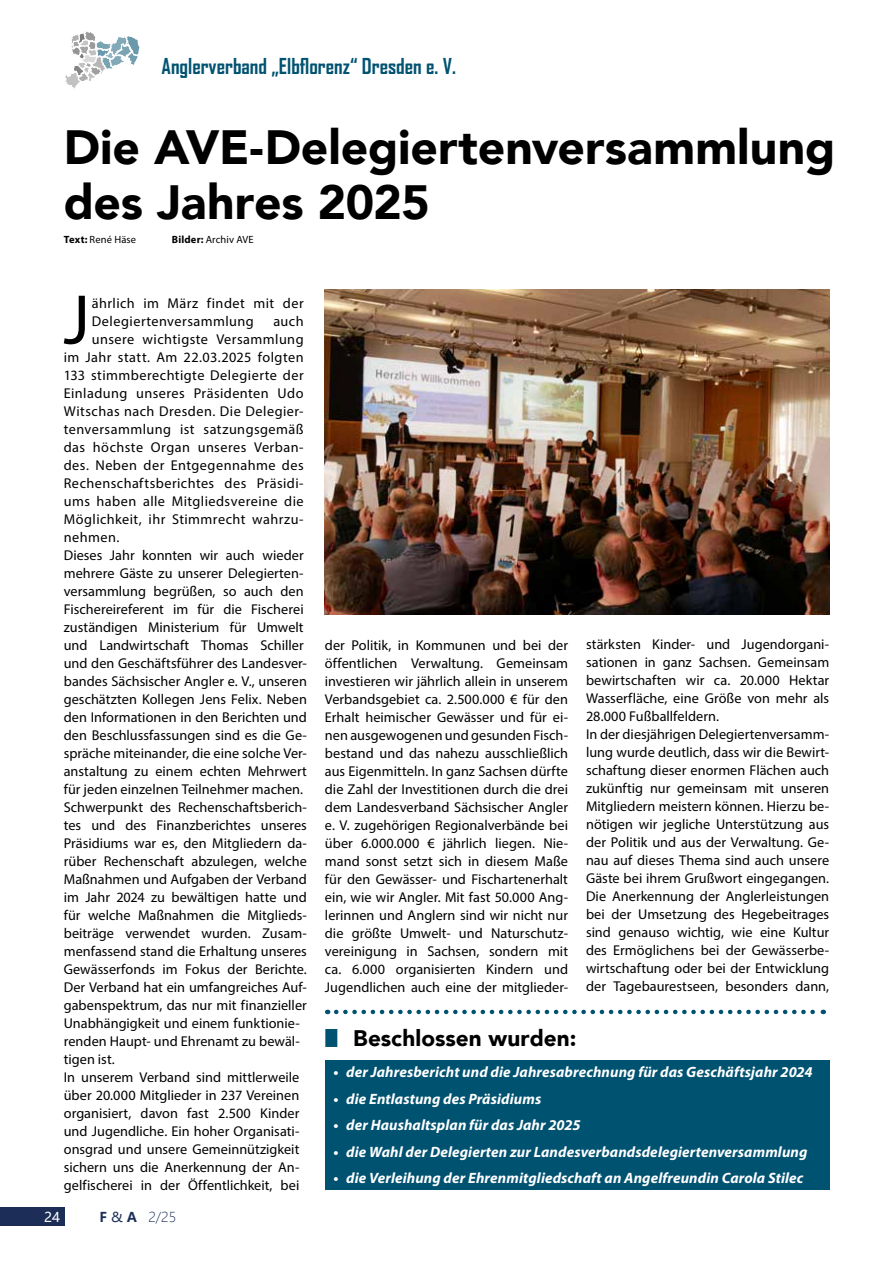
<style>
.page{position:relative;width:893px;height:1263px;background:#fff}
.page>*{position:absolute;margin:0;border:0;box-sizing:border-box;transform-origin:0 0}
.t1{font:70.95px "Myriad Pro";color:#000}
.t2{font:900 48px/55.5px "Avenir LT Com";letter-spacing:-.005em;color:#000}
.t3{font:900 22.5px "Avenir LT Com";letter-spacing:.005em;color:#000}
.t4{font:700 21px "Agency FB";color:#005271}
.t5{font:italic 700 15px "Myriad Pro";letter-spacing:.01em;color:#fff}
.t6{font:14.25px/18px "Myriad Pro";letter-spacing:.005em;color:#000;text-align:justify}
.t7{font:14.25px "Myriad Pro";letter-spacing:.03em;color:#000}
.t8{font:14.25px/18px "Myriad Pro";letter-spacing:.035em;color:#000}
.t9{font:300 13.5px "Microsoft Ya Hei";color:#1c2e57}
.t10{font:13.5px "Microsoft Ya Hei";color:#fff}
.t11{font:10.5px "Myriad Pro";letter-spacing:.015em;color:#000}
.s1{font-weight:700}
.s2{font-weight:400}
</style>
<div class="page">
<div style="left:0;top:1208px;width:64px;height:18px;background:#1c2e57"></div>
<svg style="left:65px;top:32px;width:75px;height:57px"></svg>
<div style="left:325px;top:1029px;width:12px;height:18px;background:#005271"></div>
<div style="left:325px;top:1060px;width:504px;height:130px;background:#005271"></div>
<img style="left:325px;top:290px;width:504px;height:325px">
<svg style="left:336px;top:1010px;width:488px;height:4px"></svg>
<h3 class="t4" style="left:162px;top:53px;width:296px">Anglerverband „Elbflorenz“ Dresden e. V.</h3>
<h2 class="t2" style="left:64px;top:119px;width:773px">Die AVE-Delegiertenversammlung des Jahres 2025</h2>
<p class="t11" style="left:64px;top:233px;width:74px"><span class="s1">Text:</span> René Häse</p>
<p class="t11" style="left:172px;top:233px;width:83px"><span class="s1">Bilder:</span> Archiv AVE</p>
<h1 class="t1" style="left:63px;top:276px;width:28px">J</h1>
<p class="t8" style="left:92px;top:294px;width:213px">ährlich im März findet mit der<br>Delegiertenversammlung</p>
<p class="t6" style="left:273px;top:312px;width:32px">auch</p>
<p class="t7" style="left:92px;top:330px;width:213px">unsere wichtigste Versammlung</p>
<p class="t7" style="left:64px;top:348px;width:241px">im Jahr statt. Am 22.03.2025 folgten</p>
<p class="t7" style="left:64px;top:366px;width:241px">133 stimmberechtigte Delegierte der</p>
<p class="t7" style="left:64px;top:384px;width:241px">Einladung unseres Präsidenten Udo</p>
<p class="t8" style="left:64px;top:402px;width:241px">Witschas nach Dresden. Die Delegier-</p>
<p class="t7" style="left:64px;top:420px;width:241px">tenversammlung ist satzungsgemäß</p>
<p class="t7" style="left:64px;top:438px;width:241px">das höchste Organ unseres Verban-</p>
<p class="t8" style="left:64px;top:456px;width:241px">des. Neben der Entgegennahme des</p>
<p class="t7" style="left:64px;top:474px;width:241px">Rechenschaftsberichtes des Präsidi-</p>
<p class="t7" style="left:64px;top:492px;width:241px">ums haben alle Mitgliedsvereine die</p>
<p class="t7" style="left:64px;top:510px;width:241px">Möglichkeit, ihr Stimmrecht wahrzu-</p>
<p class="t6" style="left:64px;top:528px;width:57px">nehmen.</p>
<p class="t6" style="left:64px;top:546px;width:241px">Dieses Jahr konnten wir auch wieder</p>
<p class="t6" style="left:64px;top:564px;width:241px">mehrere Gäste zu unserer Delegierten-</p>
<p class="t6" style="left:64px;top:582px;width:241px">versammlung begrüßen, so auch den</p>
<p class="t6" style="left:64px;top:600px;width:241px">Fischereireferent im für die Fischerei</p>
<p class="t6" style="left:64px;top:618px;width:241px">zuständigen Ministerium für Umwelt</p>
<p class="t6" style="left:64px;top:636px;width:241px">und Landwirtschaft Thomas Schiller</p>
<p class="t6" style="left:64px;top:654px;width:245px">und den Geschäftsführer des Landesver-</p>
<p class="t6" style="left:64px;top:672px;width:245px">bandes Sächsischer Angler e. V., unseren</p>
<p class="t6" style="left:64px;top:690px;width:245px">geschätzten Kollegen Jens Felix. Neben</p>
<p class="t6" style="left:64px;top:708px;width:245px">den Informationen in den Berichten und</p>
<p class="t6" style="left:64px;top:726px;width:245px">den Beschlussfassungen sind es die Ge-</p>
<p class="t6" style="left:64px;top:744px;width:245px">spräche miteinander, die eine solche Ver-</p>
<p class="t6" style="left:64px;top:762px;width:245px">anstaltung zu einem echten Mehrwert</p>
<p class="t6" style="left:64px;top:779px;width:241px">für jeden einzelnen Teilnehmer machen.</p>
<p class="t6" style="left:64px;top:797px;width:245px">Schwerpunkt des Rechenschaftsberich-</p>
<p class="t6" style="left:64px;top:815px;width:245px">tes und des Finanzberichtes unseres</p>
<p class="t6" style="left:64px;top:833px;width:245px">Präsidiums war es, den Mitgliedern da-</p>
<p class="t6" style="left:64px;top:851px;width:245px">rüber Rechenschaft abzulegen, welche</p>
<p class="t6" style="left:64px;top:869px;width:245px">Maßnahmen und Aufgaben der Verband</p>
<p class="t6" style="left:64px;top:887px;width:245px">im Jahr 2024 zu bewältigen hatte und</p>
<p class="t6" style="left:64px;top:905px;width:245px">für welche Maßnahmen die Mitglieds-</p>
<p class="t6" style="left:64px;top:923px;width:245px">beiträge verwendet wurden. Zusam-</p>
<p class="t6" style="left:64px;top:941px;width:245px">menfassend stand die Erhaltung unseres</p>
<p class="t6" style="left:64px;top:959px;width:245px">Gewässerfonds im Fokus der Berichte.</p>
<p class="t6" style="left:64px;top:977px;width:245px">Der Verband hat ein umfangreiches Auf-</p>
<p class="t6" style="left:64px;top:995px;width:245px">gabenspektrum, das nur mit finanzieller</p>
<p class="t6" style="left:64px;top:1013px;width:238px">Unabhängigkeit und einem funktionie-</p>
<p class="t6" style="left:64px;top:1031px;width:238px">renden Haupt- und Ehrenamt zu bewäl-</p>
<p class="t6" style="left:64px;top:1049px;width:53px">tigen ist.</p>
<p class="t6" style="left:64px;top:1067px;width:237px">In unserem Verband sind mittlerweile</p>
<p class="t6" style="left:64px;top:1085px;width:237px">über 20.000 Mitglieder in 237 Vereinen</p>
<p class="t6" style="left:64px;top:1103px;width:237px">organisiert, davon fast 2.500 Kinder</p>
<p class="t6" style="left:64px;top:1121px;width:237px">und Jugendliche. Ein hoher Organisati-</p>
<p class="t6" style="left:64px;top:1139px;width:237px">onsgrad und unsere Gemeinnützigkeit</p>
<p class="t6" style="left:64px;top:1157px;width:237px">sichern uns die Anerkennung der An-</p>
<p class="t6" style="left:64px;top:1175px;width:237px">gelfischerei in der Öffentlichkeit, bei</p>
<p class="t10" style="left:44px;top:1208px;width:17px">24</p>
<p class="t9" style="left:100px;top:1208px;width:78px"><span class="s1">F</span> <span class="s2">&amp;</span> <span class="s1">A</span> 2/25</p>
<p class="t6" style="left:325px;top:635px;width:245px">der Politik, in Kommunen und bei der öffentlichen Verwaltung. Gemeinsam investieren wir jährlich allein in unserem Verbandsgebiet ca. 2.500.000 € für den Erhalt heimischer Gewässer und für ei&shy;nen ausgewogenen und gesunden Fisch&shy;bestand und das nahezu ausschließlich aus Eigenmitteln. In ganz Sachsen dürfte die Zahl der Investitionen durch die drei dem Landesverband Sächsischer Angler e. V. zugehörigen Regionalverbände bei über 6.000.000 € jährlich liegen. Nie&shy;mand sonst setzt sich in diesem Maße für den Gewässer- und Fischartenerhalt ein, wie wir Angler. Mit fast 50.000 Ang&shy;lerinnen und Anglern sind wir nicht nur die größte Umwelt- und Naturschutz&shy;vereinigung in Sachsen, sondern mit ca. 6.000 organisierten Kindern und Jugendlichen auch eine der mitglieder-</p>
<p class="t6" style="left:586px;top:635px;width:245px;text-align:left">stärksten Kinder- und Jugendorgani&shy;sationen in ganz Sachsen. Gemeinsam bewirtschaften wir ca. 20.000 Hektar Wasserfläche, eine Größe von mehr als 28.000 Fußballfeldern.<br>In der diesjährigen Delegiertenversamm&shy;lung wurde deutlich, dass wir die Bewirt&shy;schaftung dieser enormen Flächen auch zukünftig nur gemeinsam mit unseren Mitgliedern meistern können. Hierzu be&shy;nötigen wir jegliche Unterstützung aus der Politik und aus der Verwaltung. Ge&shy;nau auf dieses Thema sind auch unsere Gäste bei ihrem Grußwort eingegangen.<br>Die Anerkennung der Anglerleistungen bei der Umsetzung des Hegebeitrages sind genauso wichtig, wie eine Kultur des Ermöglichens bei der Gewässerbe&shy;wirtschaftung oder bei der Entwicklung der Tagebaurestseen, besonders dann,</p>
<h3 class="t3" style="left:353px;top:1024px;width:225px">Beschlossen wurden:</h3>
<p class="t5" style="left:333px;top:1062px;width:481px">• der Jahresbericht und die Jahresabrechnung für das Geschäftsjahr 2024</p>
<p class="t5" style="left:333px;top:1089px;width:209px">• die Entlastung des Präsidiums</p>
<p class="t5" style="left:333px;top:1115px;width:249px">• der Haushaltsplan für das Jahr 2025</p>
<p class="t5" style="left:333px;top:1142px;width:475px">• die Wahl der Delegierten zur Landesverbandsdelegiertenversammlung</p>
<p class="t5" style="left:333px;top:1168px;width:471px">• die Verleihung der Ehrenmitgliedschaft an Angelfreundin Carola Stilec</p>
</div>
